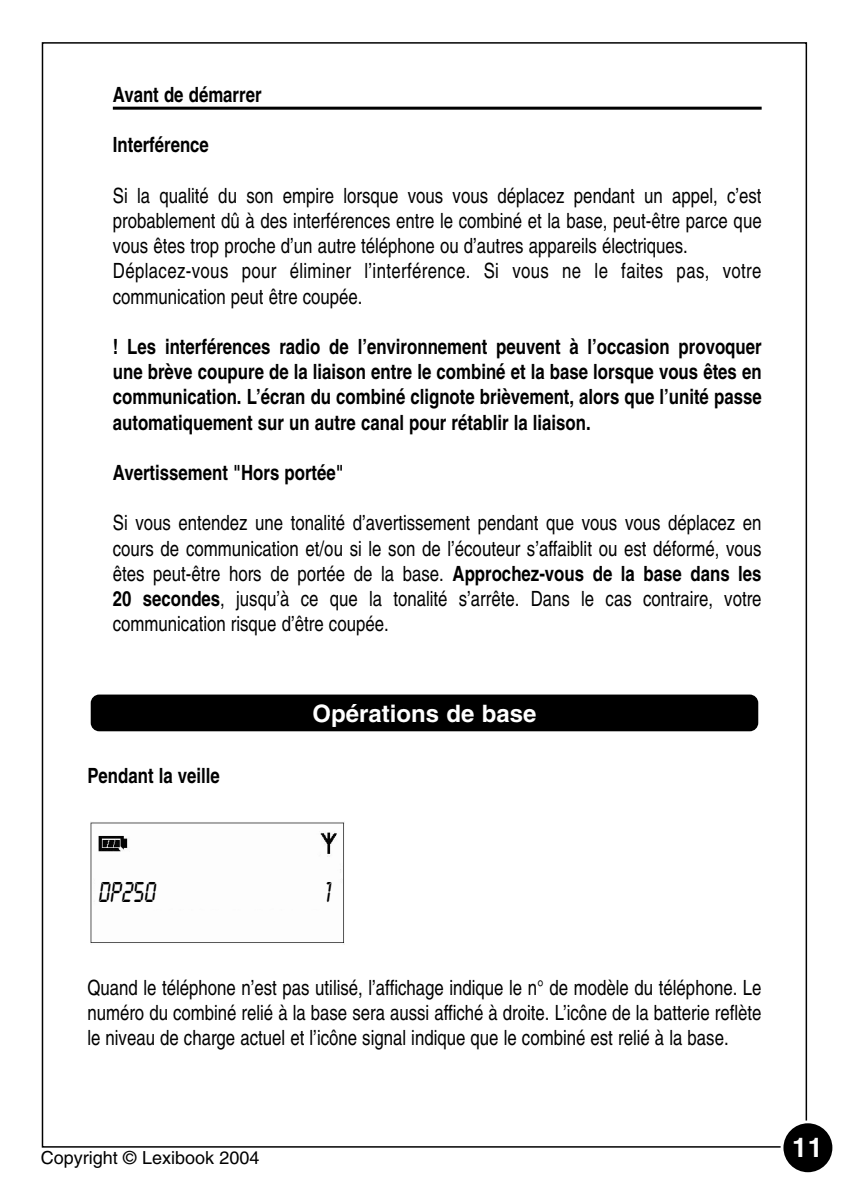
<style>
.page{position:relative;width:849px;height:1188px;background:#fff}
.page>*{position:absolute;margin:0;border:0;box-sizing:border-box;transform-origin:0 0}
.t1{font:30px "LCD";color:#000;scale:.8 1}
.t2{font:700 27px "Helvetica";color:#fff}
.t3{font:700 24px "Helvetica";color:#fff}
.t4{font:21px/25.2px "Helvetica";color:#000;text-align:justify;scale:.8 1}
.t5{font:700 21px/25.2px "Helvetica";color:#000;text-align:justify;scale:.8 1}
.t6{font:18px "Helvetica";color:#000}
.s1{font-weight:700}
.s2{font-family:"LCD";font-weight:400;font-size:30px;color:#000}
</style>
<div class="page">
<svg style="left:781px;top:1121px;width:54px;height:53px"></svg>
<div style="left:783px;top:1123px;width:49px;height:49px;background:#000;border-radius:50%"></div>
<hr style="left:113px;top:107px;width:649px;height:3px;background:#000">
<img style="left:90px;top:821px;width:255px;height:122px">
<div style="left:91px;top:695px;width:667px;height:36px;background:#000;border-radius:9px"></div>
<p class="t5" style="left:113px;top:84px;width:187px">Avant de démarrer</p>
<p class="t5" style="left:113px;top:135px;width:122px">Interférence</p>
<p class="t4" style="left:113px;top:185px;width:813px;text-align:left">Si la qualité du son empire lorsque vous vous déplacez pendant un appel, c’est probablement dû à des interférences entre le combiné et la base, peut-être parce que vous êtes trop proche d’un autre téléphone ou d’autres appareils électriques.<br>Déplacez-vous pour éliminer l’interférence. Si vous ne le faites pas, votre communication peut être coupée.</p>
<p class="t5" style="left:113px;top:336px;width:813px">! Les interférences radio de l’environnement peuvent à l’occasion provoquer une brève coupure de la liaison entre le combiné et la base lorsque vous êtes en communication. L’écran du combiné clignote brièvement, alors que l’unité passe automatiquement sur un autre canal pour rétablir la liaison.</p>
<p class="t5" style="left:113px;top:462px;width:290px">Avertissement "Hors portée"</p>
<p class="t4" style="left:113px;top:513px;width:813px">Si vous entendez une tonalité d’avertissement pendant que vous vous déplacez en cours de communication et/ou si le son de l’écouteur s’affaiblit ou est déformé, vous êtes peut-être hors de portée de la base. <span class="s1">Approchez-vous de la base dans les 20 secondes</span>, jusqu’à ce que la tonalité s’arrête. Dans le cas contraire, votre communication risque d’être coupée.</p>
<p class="t5" style="left:87px;top:765px;width:167px">Pendant la veille</p>
<p class="t3" style="left:312px;top:705px;width:226px"><span class="s2">1</span>Opérations de base</p>
<h1 class="t1" style="left:99px;top:874px;width:74px">DP250</h1>
<h1 class="t1" style="left:325px;top:874px;width:10px">1</h1>
<p class="t4" style="left:87px;top:977px;width:844px">Quand le téléphone n’est pas utilisé, l’affichage indique le n° de modèle du téléphone. Le numéro du combiné relié à la base sera aussi affiché à droite. L’icône de la batterie reflète le niveau de charge actuel et l’icône signal indique que le combiné est relié à la base.</p>
<p class="t6" style="left:41px;top:1152px;width:220px">Copyright © Lexibook 2004</p>
<p class="t2" style="left:792px;top:1138px;width:32px">11</p>
</div>
